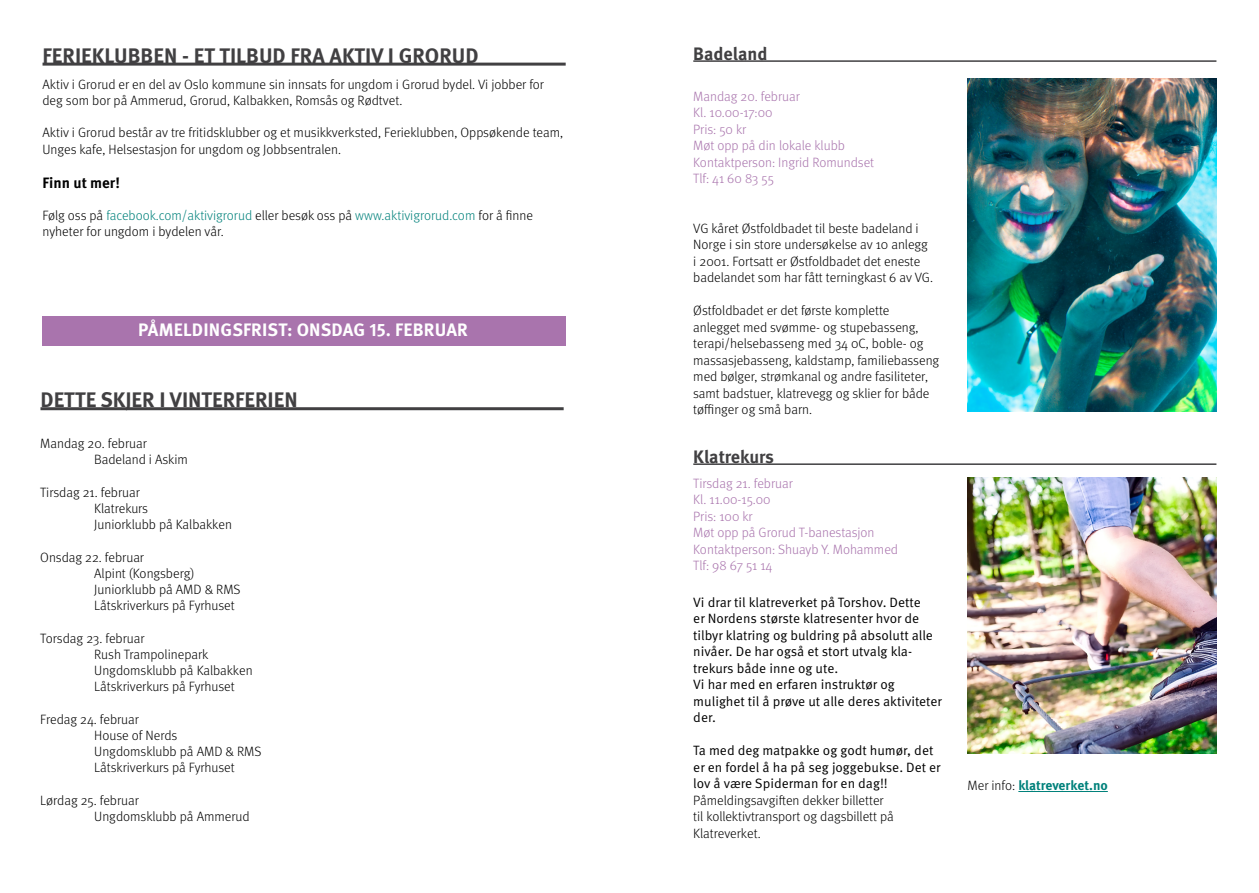
<style>
.page{position:relative;width:1259px;height:893px;background:#fff}
.page>*{position:absolute;margin:0;border:0;box-sizing:border-box;transform-origin:0 0}
.t1{font:700 21px "Meta OT";color:#414042}
.t2{font:700 18px "Meta OT";letter-spacing:.01em;color:#fff}
.t3{font:700 18px "Meta OT";color:#414042}
.t4{font:700 15px "Meta OT";color:#000}
.t5{font:300 13.5px/16.2px "Meta Pro";color:#000}
.t6{font:13.5px/16.5px "Meta OT Norm";color:#000}
.t7{font:300 13.5px/16.5px "Meta Pro";color:#a974ad}
.t8{font:700 13.5px "Meta OT";color:#00817b}
.s1{color:#00817b}
.s2{font-family:"Meta Pro";font-weight:300;color:#000}
</style>
<div class="page">
<hr style="left:43px;top:63px;width:523px;height:3px;background:#414042">
<hr style="left:40px;top:407px;width:523px;height:3px;background:#414042">
<div style="left:43px;top:316px;width:523px;height:29px;background:#a974ad"></div>
<img style="left:967px;top:477px;width:249px;height:277px">
<hr style="left:693px;top:463px;width:523px;height:2px;background:#414042">
<img style="left:967px;top:79px;width:249px;height:332px">
<hr style="left:693px;top:60px;width:523px;height:2px;background:#414042">
<hr style="left:1018px;top:791px;width:89px;height:1px;background:#00817b">
<h1 class="t1" style="left:43px;top:42px;width:437px">FERIEKLUBBEN - ET TILBUD FRA AKTIV I GRORUD</h1>
<p class="t5" style="left:43px;top:75px;width:503px">Aktiv i Grorud er en del av Oslo kommune sin innsats for ungdom i Grorud bydel. Vi jobber for deg som bor på Ammerud, Grorud, Kalbakken, Romsås og Rødtvet.</p>
<p class="t5" style="left:43px;top:124px;width:522px">Aktiv i Grorud består av tre fritidsklubber og et musikkverksted, Ferieklubben, Oppsøkende team,<br>Unges kafe, Helsestasjon for ungdom og Jobbsentralen.</p>
<p class="t4" style="left:43px;top:173px;width:79px">Finn ut mer!</p>
<p class="t5" style="left:43px;top:207px;width:492px">Følg oss på <span class="s1">facebook.com/aktivigrorud</span> eller besøk oss på <span class="s1">www.aktivigrorud.com</span> for å finne nyheter for ungdom i bydelen vår.</p>
<h2 class="t2" style="left:138px;top:319px;width:331px">PÅMELDINGSFRIST: ONSDAG 15. FEBRUAR</h2>
<h1 class="t1" style="left:40px;top:387px;width:259px">DETTE SKJER I VINTERFERIEN</h1>
<p class="t5" style="left:94px;top:435px;width:95px;text-indent:-54px">Mandag 20. februar<br>Badeland i Askim</p>
<p class="t5" style="left:94px;top:483px;width:139px;text-indent:-54px">Tirsdag 21. februar<br>Klatrekurs<br>Juniorklubb på Kalbakken</p>
<p class="t5" style="left:94px;top:548px;width:148px;text-indent:-54px">Onsdag 22. februar<br>Alpint (Kongsberg)<br>Juniorklubb på AMD &amp; RMS<br>Låtskriverkurs på Fyrhuset</p>
<p class="t5" style="left:94px;top:629px;width:160px;text-indent:-54px">Torsdag 23. februar<br>Rush Trampolinepark<br>Ungdomsklubb på Kalbakken<br>Låtskriverkurs på Fyrhuset</p>
<p class="t5" style="left:94px;top:710px;width:168px;text-indent:-54px">Fredag 24. februar<br>House of Nerds<br>Ungdomsklubb på AMD &amp; RMS<br>Låtskriverkurs på Fyrhuset</p>
<p class="t5" style="left:94px;top:791px;width:157px;text-indent:-54px">Lørdag 25. februar<br>Ungdomsklubb på Ammerud</p>
<h2 class="t3" style="left:693px;top:43px;width:76px">Badeland</h2>
<p class="t7" style="left:693px;top:87px;width:182px">Mandag 20. februar<br>Kl. 10.00-17:00<br>Pris: 50 kr<br>Møt opp på din lokale klubb<br>Kontaktperson: Ingrid Romundset<br>Tlf: 41 60 83 55</p>
<p class="t5" style="left:693px;top:219px;width:241px">VG kåret Østfoldbadet til beste badeland i Norge i sin store undersøkelse av 10 anlegg i 2001. Fortsatt er Østfoldbadet det eneste badelandet som har fått terningkast 6 av VG.</p>
<p class="t5" style="left:693px;top:301px;width:247px">Østfoldbadet er det første komplette anlegget med svømme- og stupebasseng, terapi/helsebasseng med 34 0C, boble- og massasjebasseng, kaldstamp, familiebasseng med bølger, strømkanal og andre fasiliteter, samt badstuer, klatrevegg og sklier for både tøffinger og små barn.</p>
<h2 class="t3" style="left:693px;top:446px;width:82px">Klatrekurs</h2>
<p class="t7" style="left:693px;top:474px;width:206px">Tirsdag 21. februar<br>Kl. 11.00-15.00<br>Pris: 100 kr<br>Møt opp på Grorud T-banestasjon<br>Kontaktperson: Shuayb Y. Mohammed<br>Tlf: 98 67 51 14</p>
<p class="t6" style="left:693px;top:594px;width:250px">Vi drar til klatreverket på Torshov. Dette<br>er Nordens største klatresenter hvor de tilbyr klatring og buldring på absolutt alle nivåer. De har også et stort utvalg kla&shy;trekurs både inne og ute.<br>Vi har med en erfaren instruktør og mulighet til å prøve ut alle deres aktiviteter der.</p>
<p class="t6" style="left:693px;top:742px;width:249px">Ta med deg matpakke og godt humør, det er en fordel å ha på seg joggebukse. Det er lov å være Spiderman for en dag!!</p>
<p class="t5" style="left:693px;top:791px;width:202px">Påmeldingsavgiften dekker billetter til kollektivtransport og dagsbillett på<br>Klatreverket.</p>
<p class="t8" style="left:967px;top:777px;width:142px"><span class="s2">Mer info:</span> klatreverket.no</p>
</div>
